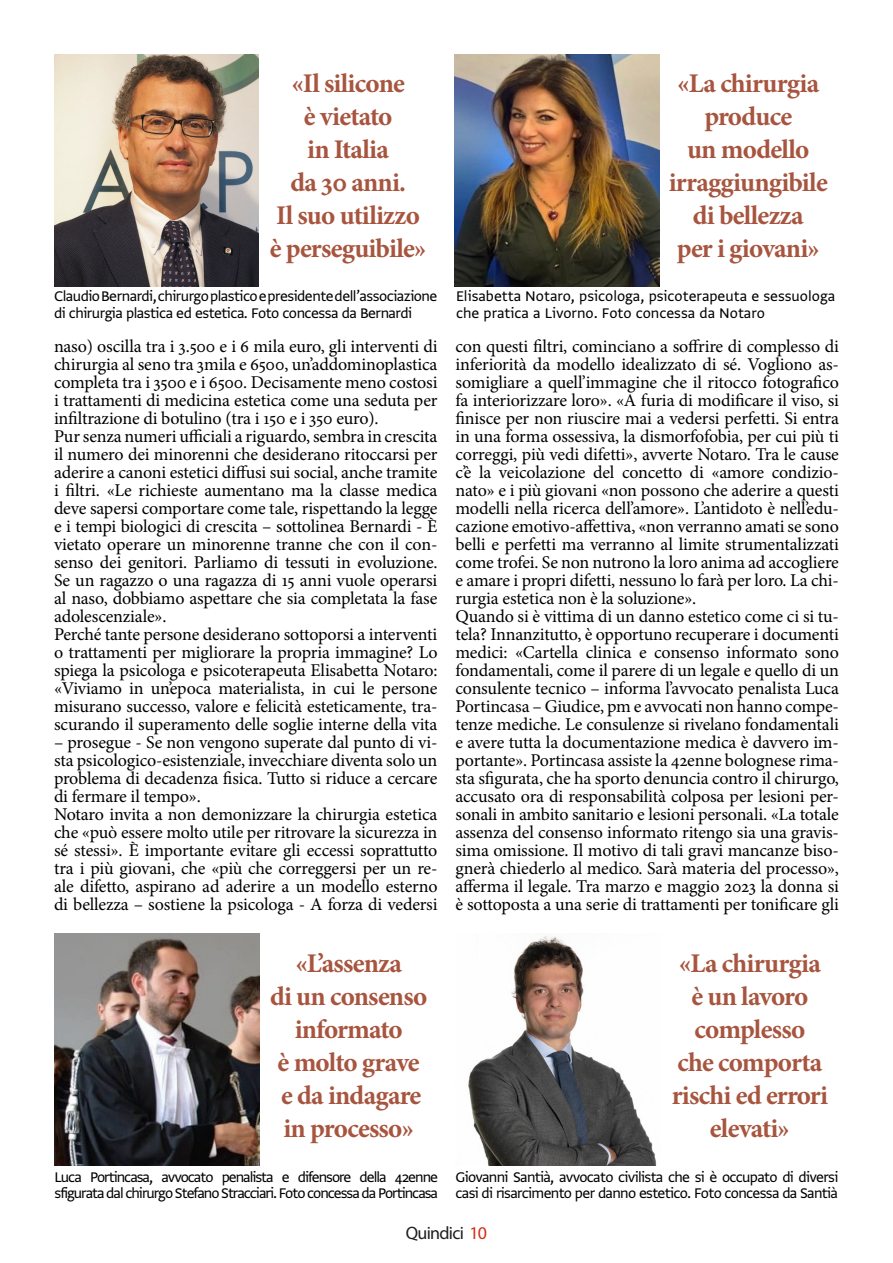
<style>
.page{position:relative;width:893px;height:1263px;background:#fff}
.page>*{position:absolute;margin:0;border:0;box-sizing:border-box;transform-origin:0 0}
.Citazione{font:700 27px/33px "Minion Pro";letter-spacing:-.03em;color:#a7553f}
.Testo_articolo{font:18px/18px "Minion Pro";letter-spacing:-.01em;color:#000;text-align:justify}
.t1{font:18px "Myriad Pro";letter-spacing:-.04em;color:#231f20}
.Dida_foto{font:16.5px/16.5px "Greta Sans Std";letter-spacing:-.04em;color:#000}
.Dida_foto-2{font:16.5px/16.5px "Greta Sans Std";letter-spacing:-.06em;color:#000}
.Dida_foto-3{font:16.5px "Greta Sans Std";color:#000}
.s1{color:#d32d16}
</style>
<div class="page">
<img style="left:54px;top:54px;width:205px;height:232px">
<img style="left:455px;top:54px;width:205px;height:232px">
<img style="left:55px;top:933px;width:204px;height:233px">
<img style="left:468px;top:935px;width:189px;height:231px">
<p class="Citazione" style="left:291px;top:67px;width:115px">«Il silicone</p>
<p class="Citazione" style="left:304px;top:100px;width:90px">è vietato</p>
<p class="Citazione" style="left:307px;top:133px;width:83px">in Italia</p>
<p class="Citazione" style="left:290px;top:166px;width:117px">da 30 anni.</p>
<p class="Citazione" style="left:276px;top:199px;width:145px">Il suo utilizzo</p>
<p class="Citazione" style="left:270px;top:232px;width:158px">è perseguibile»</p>
<p class="Dida_foto" style="left:54px;top:288px;width:385px">Claudio Bernardi, chirurgo plastico e presidente dell’associazione di chirurgia plastica ed estetica. Foto concessa da Bernardi</p>
<p class="Dida_foto-3" style="left:456px;top:287px;width:381px">Elisabetta Notaro, psicologa, psicoterapeuta e sessuologa</p>
<p class="Citazione" style="left:677px;top:67px;width:144px">«La chirurgia</p>
<p class="Citazione" style="left:704px;top:100px;width:89px">produce</p>
<p class="Citazione" style="left:687px;top:133px;width:124px">un modello</p>
<p class="Citazione" style="left:669px;top:166px;width:161px">irraggiungibile</p>
<p class="Citazione" style="left:693px;top:199px;width:112px">di bellezza</p>
<p class="Citazione" style="left:677px;top:232px;width:145px">per i giovani»</p>
<p class="Dida_foto-3" style="left:456px;top:303px;width:310px">che pratica a Livorno. Foto concessa da Notaro</p>
<p class="Testo_articolo" style="left:54px;top:338px;width:385px">naso) oscilla tra i 3.500 e i 6 mila euro, gli interventi di chirurgia al seno tra 3mila e 6500, un’addominoplastica completa tra i 3500 e i 6500. Decisamente meno costosi i trattamenti di medicina estetica come una seduta per infiltrazione di botulino (tra i 150 e i 350 euro).</p>
<p class="Testo_articolo" style="left:54px;top:428px;width:385px">Pur senza numeri ufficiali a riguardo, sembra in crescita il numero dei minorenni che desiderano ritoccarsi per aderire a canoni estetici diffusi sui social, anche tramite i filtri. «Le richieste aumentano ma la classe medica deve sapersi comportare come tale, rispettando la legge e i tempi biologici di crescita – sottolinea Bernardi - È vietato operare un minorenne tranne che con il con&shy;senso dei genitori. Parliamo di tessuti in evoluzione.<br>Se un ragazzo o una ragazza di 15 anni vuole operarsi al naso, dobbiamo aspettare che sia completata la fase adolescenziale».</p>
<p class="Testo_articolo" style="left:54px;top:626px;width:385px">Perché tante persone desiderano sottoporsi a interventi o trattamenti per migliorare la propria immagine? Lo spiega la psicologa e psicoterapeuta Elisabetta Notaro: «Viviamo in un’epoca materialista, in cui le persone misurano successo, valore e felicità esteticamente, tra&shy;scurando il superamento delle soglie interne della vita</p>
<p class="Testo_articolo" style="left:54px;top:734px;width:385px">– prosegue - Se non vengono superate dal punto di vi&shy;sta psicologico-esistenziale, invecchiare diventa solo un problema di decadenza fisica. Tutto si riduce a cercare di fermare il tempo».</p>
<p class="Testo_articolo" style="left:54px;top:806px;width:385px">Notaro invita a non demonizzare la chirurgia estetica che «può essere molto utile per ritrovare la sicurezza in sé stessi». È importante evitare gli eccessi soprattutto tra i più giovani, che «più che correggersi per un re&shy;ale difetto, aspirano ad aderire a un modello esterno di bellezza – sostiene la psicologa - A forza di vedersi</p>
<p class="Testo_articolo" style="left:455px;top:338px;width:385px">con questi filtri, cominciano a soffrire di complesso di inferiorità da modello idealizzato di sé. Vogliono as&shy;somigliare a quell’immagine che il ritocco fotografico fa interiorizzare loro». «A furia di modificare il viso, si finisce per non riuscire mai a vedersi perfetti. Si entra in una forma ossessiva, la dismorfofobia, per cui più ti correggi, più vedi difetti», avverte Notaro. Tra le cause c’è la veicolazione del concetto di «amore condizio&shy;nato» e i più giovani «non possono che aderire a questi modelli nella ricerca dell’amore». L’antidoto è nell’edu&shy;cazione emotivo-affettiva, «non verranno amati se sono belli e perfetti ma verranno al limite strumentalizzati come trofei. Se non nutrono la loro anima ad accogliere e amare i propri difetti, nessuno lo farà per loro. La chi&shy;rurgia estetica non è la soluzione».</p>
<p class="Testo_articolo" style="left:455px;top:608px;width:385px">Quando si è vittima di un danno estetico come ci si tu&shy;tela? Innanzitutto, è opportuno recuperare i documenti medici: «Cartella clinica e consenso informato sono fondamentali, come il parere di un legale e quello di un consulente tecnico – informa l’avvocato penalista Luca Portincasa – Giudice, pm e avvocati non hanno compe&shy;tenze mediche. Le consulenze si rivelano fondamentali e avere tutta la documentazione medica è davvero im&shy;portante». Portincasa assiste la 42enne bolognese rima&shy;sta sfigurata, che ha sporto denuncia contro il chirurgo, accusato ora di responsabilità colposa per lesioni per&shy;sonali in ambito sanitario e lesioni personali. «La totale assenza del consenso informato ritengo sia una gravis&shy;sima omissione. Il motivo di tali gravi mancanze biso&shy;gnerà chiederlo al medico. Sarà materia del processo», afferma il legale. Tra marzo e maggio 2023 la donna si è sottoposta a una serie di trattamenti per tonificare gli</p>
<p class="Citazione" style="left:295px;top:946px;width:108px">«L’assenza</p>
<p class="Citazione" style="left:270px;top:979px;width:159px">di un consenso</p>
<p class="Citazione" style="left:295px;top:1012px;width:110px">informato</p>
<p class="Citazione" style="left:278px;top:1045px;width:144px">è molto grave</p>
<p class="Citazione" style="left:281px;top:1078px;width:142px">e da indagare</p>
<p class="Citazione" style="left:283px;top:1111px;width:132px">in processo»</p>
<p class="Dida_foto-2" style="left:55px;top:1168px;width:385px">Luca Portincasa, avvocato penalista e difensore della 42enne sfigurata dal chirurgo Stefano Stracciari. Foto concessa da Portincasa</p>
<p class="Dida_foto" style="left:455px;top:1168px;width:384px">Giovanni Santià, avvocato civilista che si è occupato di diversi casi di risarcimento per danno estetico. Foto concessa da Santià</p>
<p class="Citazione" style="left:679px;top:946px;width:144px">«La chirurgia</p>
<p class="Citazione" style="left:691px;top:979px;width:118px">è un lavoro complesso</p>
<p class="Citazione" style="left:677px;top:1045px;width:146px">che comporta</p>
<p class="Citazione" style="left:672px;top:1078px;width:158px">rischi ed errori</p>
<p class="Citazione" style="left:710px;top:1111px;width:81px">elevati»</p>
<p class="t1" style="left:406px;top:1222px;width:83px">Quindici <span class="s1">10</span></p>
</div>
